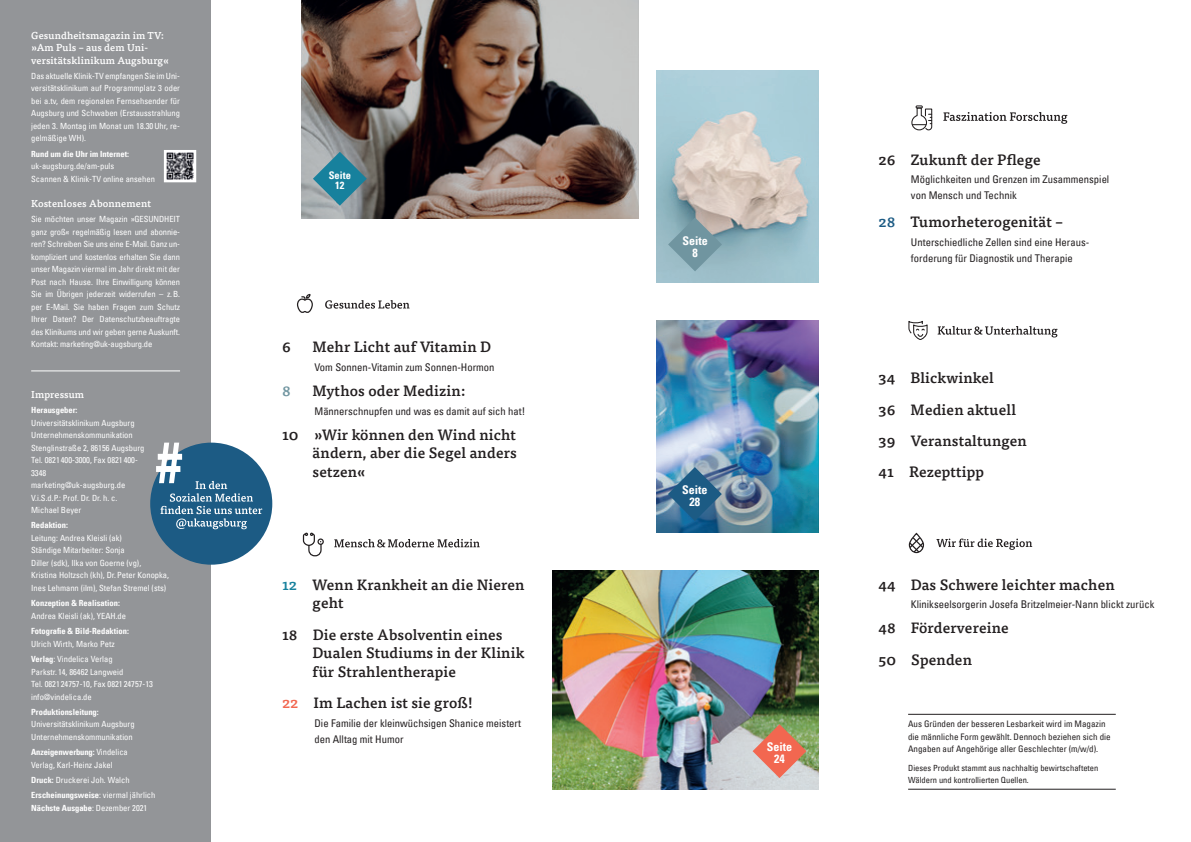
<style>
.page{position:relative;width:1191px;height:842px;background:#fff}
.page>*{position:absolute;margin:0;border:0;box-sizing:border-box;transform-origin:0 0}
.t1{font:500 14.9px/18.7px "Tisa OT";letter-spacing:.01em;color:#231f20}
.t2{font:500 14.9px "Tisa OT";color:#7095a0}
.t3{font:12px/12px "Univers Com 67 Bold Cond";color:#fff;text-align:center}
.t4{font:condensed 10.6px/15.6px "Univers Com 57";color:#231f20}
.t5{font:10.4px/10.4px "Univers Com 67 Bold Cond";color:#fff;text-align:center}
.t6{font:500 10px/12.5px "Tisa OT";letter-spacing:.01em;color:#fff}
.t7{font:condensed 9px/12.5px "Univers Com 57";color:#231f20}
.t8{font:condensed 8.5px/12.5px "Univers Com 57";color:#fff}
.t9{font:8.5px/12.5px "Univers Com 67 Bold Cond";color:#fff}
.t10{font:condensed 8.5px/12.5px "Univers Com 57";color:#231f20}
.s1{font-family:"Univers Com 67 Bold Cond";font-stretch:normal}
.s2{font-family:"Univers Com 57";font-stretch:condensed}
.s3{color:#17819d}
.s4{color:#f26750}
.s5{color:#1c5b84}
</style>
<div class="page">
<img style="left:656px;top:320px;width:162px;height:213px">
<svg style="left:668px;top:467px;width:54px;height:54px;background:#417498"></svg>
<img style="left:656px;top:70px;width:162px;height:213px">
<svg style="left:668px;top:218px;width:54px;height:53px;background:#85a4ad"></svg>
<img style="left:553px;top:571px;width:265px;height:219px">
<svg style="left:752px;top:724px;width:54px;height:54px;background:#ce9379"></svg>
<div style="left:0;top:0;width:211px;height:842px;background:#939598"></div>
<img style="left:301px;top:0;width:337px;height:218px">
<div style="left:317px;top:538px;width:7px;height:7px;border:1px solid #231f20;border-radius:50%"></div>
<svg style="left:302px;top:533px;width:21px;height:24px"></svg>
<svg style="left:334px;top:539px;width:146px;height:8px"></svg>
<svg style="left:325px;top:300px;width:84px;height:9px"></svg>
<svg style="left:296px;top:293px;width:17px;height:20px"></svg>
<svg style="left:313px;top:152px;width:54px;height:54px;background:#578e9c"></svg>
<hr style="left:31px;top:370px;width:149px;height:1px;background:#fff">
<div style="left:150px;top:443px;width:122px;height:122px;background:#1c5b84;border-radius:50%"></div>
<svg style="left:156px;top:443px;width:106px;height:86px"></svg>
<svg style="left:163px;top:150px;width:34px;height:33px"></svg>
<svg style="left:911px;top:105px;width:21px;height:26px"></svg>
<svg style="left:943px;top:112px;width:124px;height:12px"></svg>
<svg style="left:937px;top:326px;width:120px;height:11px"></svg>
<svg style="left:908px;top:320px;width:20px;height:20px"></svg>
<svg style="left:936px;top:539px;width:96px;height:11px"></svg>
<svg style="left:908px;top:532px;width:16px;height:22px"></svg>
<hr style="left:908px;top:714px;width:207px;height:1px;background:#231f20">
<hr style="left:908px;top:789px;width:207px;height:1px;background:#231f20">
<p class="t6" style="left:31px;top:29px;width:140px">Gesundheitsmagazin im TV: »Am Puls – aus dem Uni&shy;versitätsklinikum Augsburg«</p>
<p class="t8" style="left:31px;top:70px;width:150px;text-align:justify">Das aktuelle Klinik-TV empfangen Sie im Uni&shy;versitätsklinikum auf Programmplatz 3 oder bei a.tv, dem regionalen Fernsehsender für Augsburg und Schwaben (Erstausstrahlung jeden 3. Montag im Monat um 18.30 Uhr, re&shy;gelmäßige WH).</p>
<p class="t9" style="left:31px;top:147px;width:99px">Rund um die Uhr im Internet:</p>
<p class="t8" style="left:31px;top:160px;width:125px">uk-augsburg.de/am-puls<br>Scannen &amp; Klinik-TV online ansehen</p>
<p class="t6" style="left:31px;top:197px;width:121px">Kostenloses Abonnement</p>
<p class="t8" style="left:31px;top:213px;width:150px;text-align:justify">Sie möchten unser Magazin »GESUNDHEIT ganz groß« regelmäßig lesen und abonnie&shy;ren? Schreiben Sie uns eine E-Mail. Ganz un&shy;kompliziert und kostenlos erhalten Sie dann unser Magazin viermal im Jahr direkt mit der Post nach Hause. Ihre Einwilligung können Sie im Übrigen jederzeit widerrufen – z. B. per E-Mail. Sie haben Fragen zum Schutz Ihrer Daten? Der Datenschutzbeauftragte des Klinikums und wir geben gerne Auskunft.<br>Kontakt: marketing@uk-augsburg.de</p>
<p class="t6" style="left:31px;top:388px;width:55px">Impressum</p>
<p class="t9" style="left:31px;top:404px;width:48px">Herausgeber:</p>
<p class="t8" style="left:31px;top:416px;width:115px">Universitätsklinikum Augsburg<br>Unternehmenskommunikation<br>Stenglinstraße 2, 86156 Augsburg<br>Tel. 0821 400-3000, Fax 0821 400-<br>3348<br>marketing@uk-augsburg.de<br>V.i.S.d.P.: Prof. Dr. Dr. h. c.<br>Michael Beyer</p>
<p class="t9" style="left:31px;top:519px;width:38px">Redaktion:</p>
<p class="t8" style="left:31px;top:532px;width:139px">Leitung: Andrea Kleisli (ak)<br>Ständige Mitarbeiter: Sonja<br>Diller (sdk), Ilka von Goerne (vg), Kristina Holtzsch (kh), Dr. Peter Konopka, Ines Lehmann (ilm), Stefan Stremel (sts)</p>
<p class="t9" style="left:31px;top:597px;width:90px">Konzeption &amp; Realisation:</p>
<p class="t8" style="left:31px;top:609px;width:96px">Andrea Kleisli (ak), YEAH.de</p>
<p class="t9" style="left:31px;top:625px;width:99px">Fotografie &amp; Bild-Redaktion:</p>
<p class="t8" style="left:31px;top:636px;width:85px;line-height:15.3px">Ulrich Wirth, Marko Petz<br><span class="s1">Verlag</span>: Vindelica Verlag</p>
<p class="t8" style="left:31px;top:665px;width:123px">Parkstr. 14, 86462 Langweid<br>Tel. 0821 24757-10, Fax 0821 24757-13 info@vindelica.de</p>
<p class="t9" style="left:31px;top:705px;width:69px">Produktionsleitung:</p>
<p class="t8" style="left:31px;top:718px;width:105px">Universitätsklinikum Augsburg<br>Unternehmenskommunikation</p>
<p class="t9" style="left:31px;top:746px;width:98px">Anzeigenwerbung: <span class="s2">Vindelica</span></p>
<p class="t8" style="left:31px;top:757px;width:100px;line-height:15.3px">Verlag, Karl-Heinz Jakel<br><span class="s1">Druck:</span> Druckerei Joh. Walch</p>
<p class="t9" style="left:31px;top:789px;width:126px">Erscheinungsweise<span class="s2">: viermal jährlich<br></span>Nächste Ausgabe<span class="s2">: Dezember 2021</span></p>
<p class="t5" style="left:329px;top:170px;width:24px">Seite<br>12</p>
<h1 class="t1" style="left:282px;top:338px;width:10px">6</h1>
<h1 class="t1" style="left:312px;top:338px;width:180px">Mehr Licht auf Vitamin D</h1>
<p class="t4" style="left:314px;top:359px;width:182px">Vom Sonnen-Vitamin zum Sonnen-Hormon</p>
<h1 class="t2" style="left:282px;top:382px;width:10px">8</h1>
<h1 class="t1" style="left:312px;top:382px;width:155px">Mythos oder Medizin:</h1>
<p class="t4" style="left:314px;top:403px;width:212px">Männerschnupfen und was es damit auf sich hat!</p>
<h1 class="t1" style="left:313px;top:425px;width:206px;text-align:justify;text-indent:-31px">10 »Wir können den Wind nicht ändern, aber die Segel anders setzen«</h1>
<h1 class="t1" style="left:313px;top:575px;width:213px;text-indent:-31px"><span class="s3">12</span> Wenn Krankheit an die Nieren geht</h1>
<h1 class="t1" style="left:313px;top:625px;width:213px;text-indent:-31px">18 Die erste Absolventin eines<br>Dualen Studiums in der Klinik für Strahlentherapie</h1>
<h1 class="t1" style="left:282px;top:694px;width:192px"><span class="s4">22</span> Im Lachen ist sie groß!</h1>
<p class="t4" style="left:314px;top:715px;width:208px">Die Familie der kleinwüchsigen Shanice meistert den Alltag mit Humor</p>
<h2 class="t3" style="left:682px;top:234px;width:27px">Seite<br>8</h2>
<h2 class="t3" style="left:682px;top:483px;width:27px">Seite<br>28</h2>
<h2 class="t3" style="left:767px;top:741px;width:27px">Seite<br>24</h2>
<h1 class="t1" style="left:878px;top:150px;width:164px">26 Zukunft der Pflege</h1>
<p class="t4" style="left:911px;top:172px;width:200px">Möglichkeiten und Grenzen im Zusammenspiel von Mensch und Technik</p>
<h1 class="t1" style="left:878px;top:213px;width:186px"><span class="s5">28</span> Tumorheterogenität –</h1>
<p class="t4" style="left:911px;top:234px;width:180px">Unterschiedliche Zellen sind eine Heraus&shy;forderung für Diagnostik und Therapie</p>
<h1 class="t1" style="left:878px;top:363px;width:150px;line-height:31.3px">34 Blickwinkel<br>36 Medien aktuell<br>39 Veranstaltungen<br>41 Rezepttipp</h1>
<h1 class="t1" style="left:878px;top:575px;width:238px">44 Das Schwere leichter machen</h1>
<p class="t4" style="left:911px;top:597px;width:245px">Klinikseelsorgerin Josefa Britzelmeier-Nann blickt zurück</p>
<h1 class="t1" style="left:878px;top:613px;width:132px;line-height:31.3px">48 Fördervereine<br>50 Spenden</h1>
<p class="t7" style="left:908px;top:717px;width:204px">Aus Gründen der besseren Lesbarkeit wird im Magazin die männliche Form gewählt. Dennoch beziehen sich die<br>Angaben auf Angehörige aller Geschlechter (m/w/d).</p>
<p class="t10" style="left:908px;top:761px;width:192px">Dieses Produkt stammt aus nachhaltig bewirtschafteten<br>Wäldern und kontrollierten Quellen.</p>
</div>
